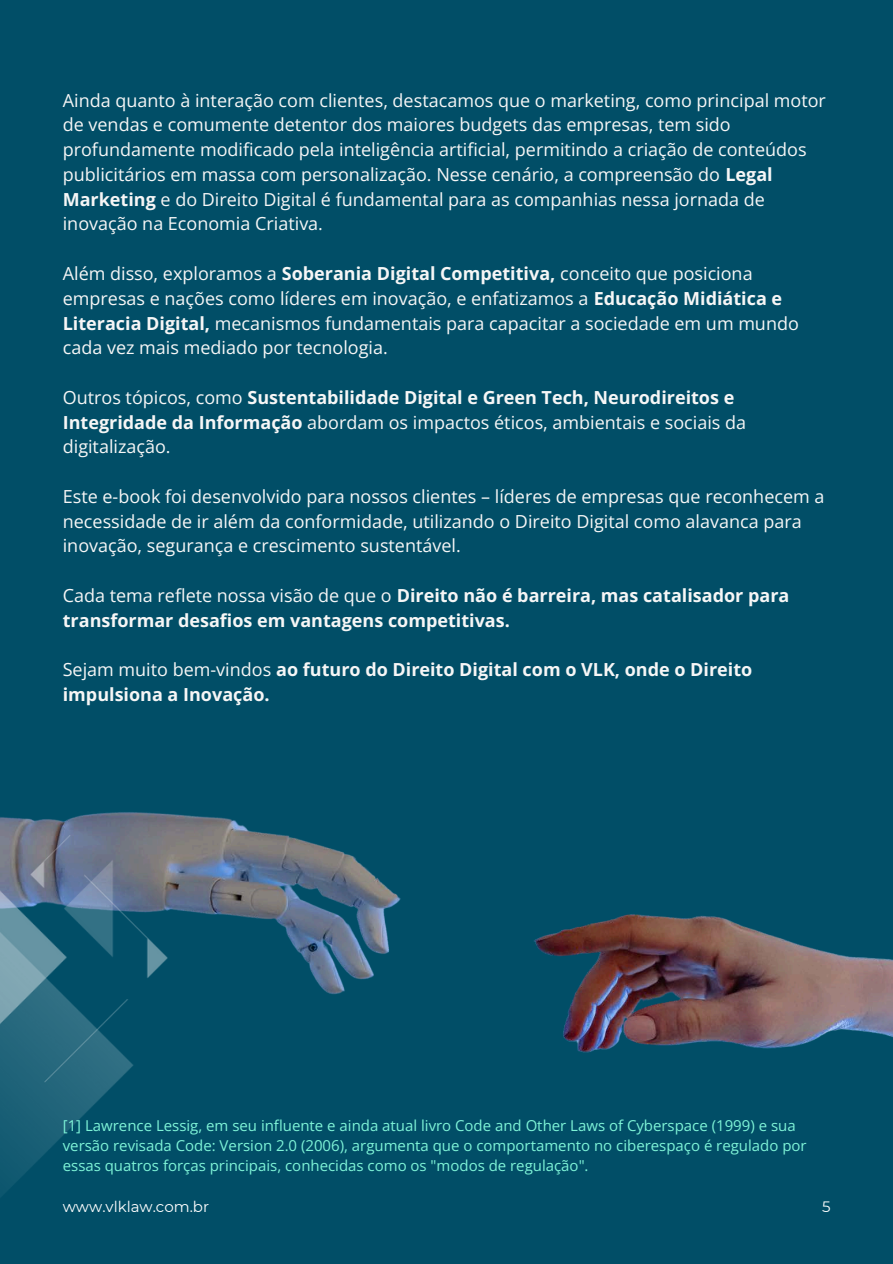
<style>
.page{position:relative;width:893px;height:1264px;background:#fff}
.page>*{position:absolute;margin:0;border:0;box-sizing:border-box;transform-origin:0 0}
.t1{font:18px/24.8px "Open Sans";color:#f6f6f6}
.t2{font:700 18px/24.8px "Open Sans";color:#f6f6f6}
.t3{font:15px/20.2px "Open Sans";color:#7ef3d7}
.t4{font:15px "Montserrat";color:#fff}
.s1{font-weight:700}
.s2{font-weight:400}
</style>
<div class="page">
<div style="left:0;top:0;width:892px;height:1263px;background:#014e67"></div>
<img style="left:0;top:812px;width:892px;height:241px">
<img style="left:0;top:836px;width:167px;height:361px">
<h1 class="t1" style="left:63px;top:87px;width:764px">Ainda quanto à interação com clientes, destacamos que o marketing, como principal motor de vendas e comumente detentor dos maiores budgets das empresas, tem sido profundamente modificado pela inteligência artificial, permitindo a criação de conteúdos publicitários em massa com personalização. Nesse cenário, a compreensão do <span class="s1">Legal Marketing</span> e do Direito Digital é fundamental para as companhias nessa jornada de inovação na Economia Criativa.</h1>
<h1 class="t1" style="left:63px;top:261px;width:737px">Além disso, exploramos a <span class="s1">Soberania Digital Competitiva,</span> conceito que posiciona empresas e nações como líderes em inovação, e enfatizamos a <span class="s1">Educação Midiática e Literacia Digital,</span> mecanismos fundamentais para capacitar a sociedade em um mundo cada vez mais mediado por tecnologia.</h1>
<h1 class="t1" style="left:63px;top:384px;width:684px">Outros tópicos, como <span class="s1">Sustentabilidade Digital e Green Tech, Neurodireitos e<br>Integridade da Informação</span> abordam os impactos éticos, ambientais e sociais da digitalização.</h1>
<h1 class="t1" style="left:63px;top:483px;width:763px">Este e-book foi desenvolvido para nossos clientes – líderes de empresas que reconhecem a necessidade de ir além da conformidade, utilizando o Direito Digital como alavanca para inovação, segurança e crescimento sustentável.</h1>
<h1 class="t2" style="left:63px;top:582px;width:728px"><span class="s2">Cada tema reflete nossa visão de que o</span> Direito não é barreira, mas catalisador para transformar desafios em vantagens competitivas.</h1>
<h1 class="t2" style="left:63px;top:657px;width:691px"><span class="s2">Sejam muito bem-vindos</span> ao futuro do Direito Digital com o VLK, onde o Direito impulsiona a Inovação.</h1>
<p class="t3" style="left:63px;top:1114px;width:745px">[1] Lawrence Lessig, em seu influente e ainda atual livro Code and Other Laws of Cyberspace (1999) e sua versão revisada Code: Version 2.0 (2006), argumenta que o comportamento no ciberespaço é regulado por essas quatros forças principais, conhecidas como os "modos de regulação".</p>
<p class="t4" style="left:63px;top:1197px;width:148px">www.vlklaw.com.br</p>
<p class="t4" style="left:822px;top:1197px;width:10px">5</p>
</div>
